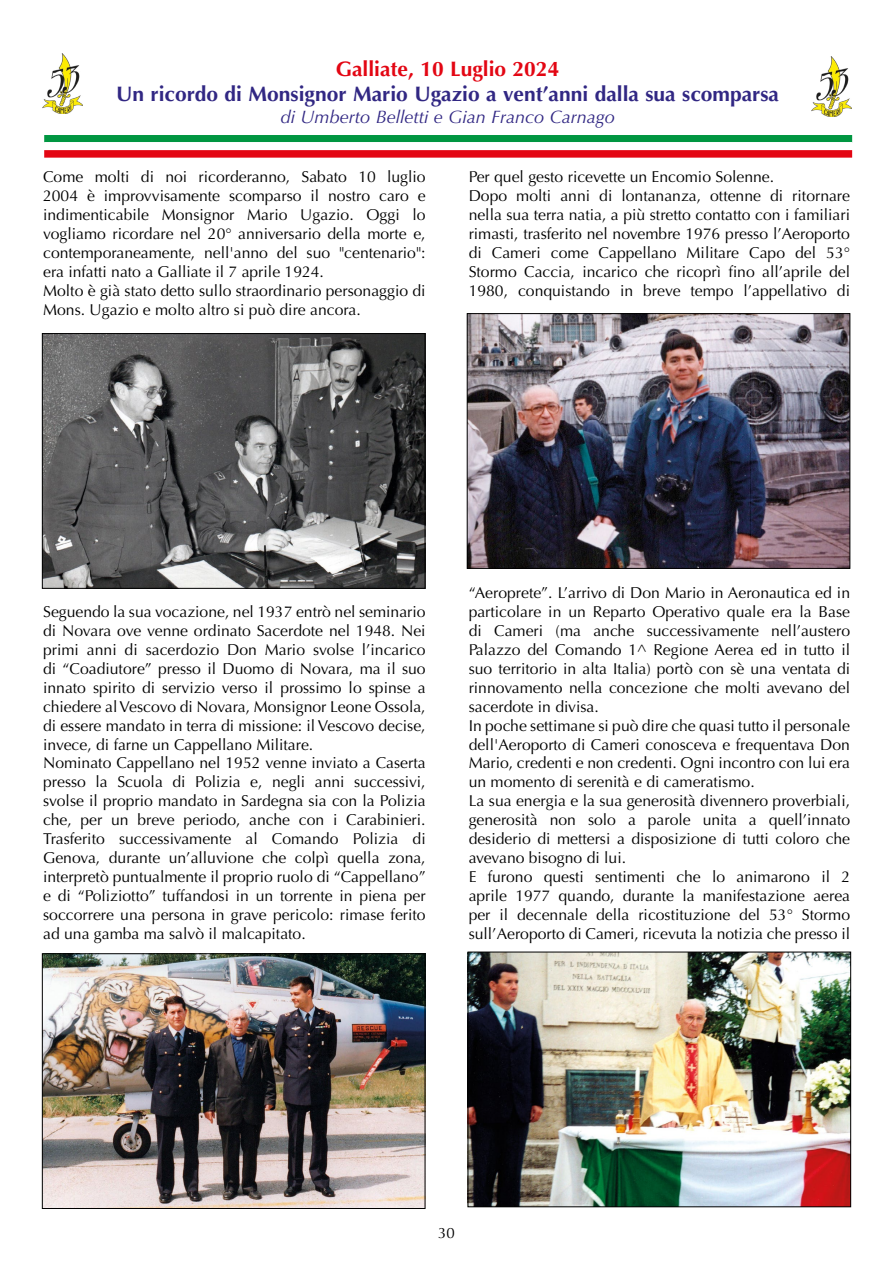
<style>
.page{position:relative;width:893px;height:1263px;background:#fff}
.page>*{position:absolute;margin:0;border:0;box-sizing:border-box;transform-origin:0 0}
.t1{font:700 21px "Optima";color:#312783}
.t2{font:700 21px "Optima";color:#e30613}
.t3{font:italic 18px "Optima";color:#312783}
.t4{font:15.75px/18.9px "Optima";color:#000}
.t5{font:15px "Optima";color:#000}
</style>
<div class="page">
<div style="left:44px;top:135px;width:808px;height:8px;background:#009641"></div>
<div style="left:44px;top:150px;width:808px;height:8px;background:#e30613"></div>
<div style="left:44px;top:142px;width:808px;height:8px;background:#fff"></div>
<img style="left:44px;top:955px;width:379px;height:252px">
<div style="left:42px;top:953px;width:383px;height:256px;border:1px solid #000"></div>
<img style="left:812px;top:57px;width:40px;height:59px">
<img style="left:43px;top:54px;width:39px;height:59px">
<img style="left:469px;top:315px;width:379px;height:252px">
<div style="left:467px;top:313px;width:383px;height:256px;border:1px solid #000"></div>
<img style="left:470px;top:954px;width:379px;height:251px">
<div style="left:468px;top:952px;width:383px;height:255px;border:1px solid #000"></div>
<img style="left:44px;top:335px;width:379px;height:251px">
<div style="left:42px;top:333px;width:383px;height:255px;border:1px solid #000"></div>
<h1 class="t2" style="left:336px;top:57px;width:225px">Galliate, 10 Luglio 2024</h1>
<h1 class="t1" style="left:116px;top:82px;width:664px">Un ricordo di Monsignor Mario Ugazio a vent’anni dalla sua scomparsa</h1>
<p class="t3" style="left:280px;top:106px;width:336px">di Umberto Belletti e Gian Franco Carnago</p>
<p class="t4" style="left:43px;top:168px;width:384px">Come molti di noi ricorderanno, Sabato 10 luglio 2004 è improvvisamente scomparso il nostro caro e indimenticabile Monsignor Mario Ugazio. Oggi lo vogliamo ricordare nel 20° anniversario della morte e, contemporaneamente, nell'anno del suo "centenario": era infatti nato a Galliate il 7 aprile 1924.<br>Molto è già stato detto sullo straordinario personaggio di Mons. Ugazio e molto altro si può dire ancora.</p>
<p class="t4" style="left:469px;top:168px;width:383px">Per quel gesto ricevette un Encomio Solenne.<br>Dopo molti anni di lontananza, ottenne di ritornare nella sua terra natia, a più stretto contatto con i familiari rimasti, trasferito nel novembre 1976 presso l’Aeroporto di Cameri come Cappellano Militare Capo del 53° Stormo Caccia, incarico che ricoprì fino all’aprile del 1980, conquistando in breve tempo l’appellativo di</p>
<p class="t4" style="left:43px;top:603px;width:384px">Seguendo la sua vocazione, nel 1937 entrò nel seminario di Novara ove venne ordinato Sacerdote nel 1948. Nei primi anni di sacerdozio Don Mario svolse l’incarico di “Coadiutore” presso il Duomo di Novara, ma il suo innato spirito di servizio verso il prossimo lo spinse a chiedere al Vescovo di Novara, Monsignor Leone Ossola, di essere mandato in terra di missione: il Vescovo decise, invece, di farne un Cappellano Militare.<br>Nominato Cappellano nel 1952 venne inviato a Caserta presso la Scuola di Polizia e, negli anni successivi, svolse il proprio mandato in Sardegna sia con la Polizia che, per un breve periodo, anche con i Carabinieri.<br>Trasferito successivamente al Comando Polizia di Genova, durante un’alluvione che colpì quella zona, interpretò puntualmente il proprio ruolo di “Cappellano” e di “Poliziotto” tuffandosi in un torrente in piena per soccorrere una persona in grave pericolo: rimase ferito ad una gamba ma salvò il malcapitato.</p>
<p class="t4" style="left:469px;top:584px;width:383px">“Aeroprete”. L’arrivo di Don Mario in Aeronautica ed in particolare in un Reparto Operativo quale era la Base di Cameri (ma anche successivamente nell’austero Palazzo del Comando 1^ Regione Aerea ed in tutto il suo territorio in alta Italia) portò con sè una ventata di rinnovamento nella concezione che molti avevano del sacerdote in divisa.<br>In poche settimane si può dire che quasi tutto il personale dell'Aeroporto di Cameri conosceva e frequentava Don Mario, credenti e non credenti. Ogni incontro con lui era un momento di serenità e di cameratismo.<br>La sua energia e la sua generosità divennero proverbiali, generosità non solo a parole unita a quell’innato desiderio di mettersi a disposizione di tutti coloro che avevano bisogno di lui.<br>E furono questi sentimenti che lo animarono il 2 aprile 1977 quando, durante la manifestazione aerea per il decennale della ricostituzione del 53° Stormo sull’Aeroporto di Cameri, ricevuta la notizia che presso il</p>
<p class="t5" style="left:438px;top:1224px;width:18px">30</p>
</div>
